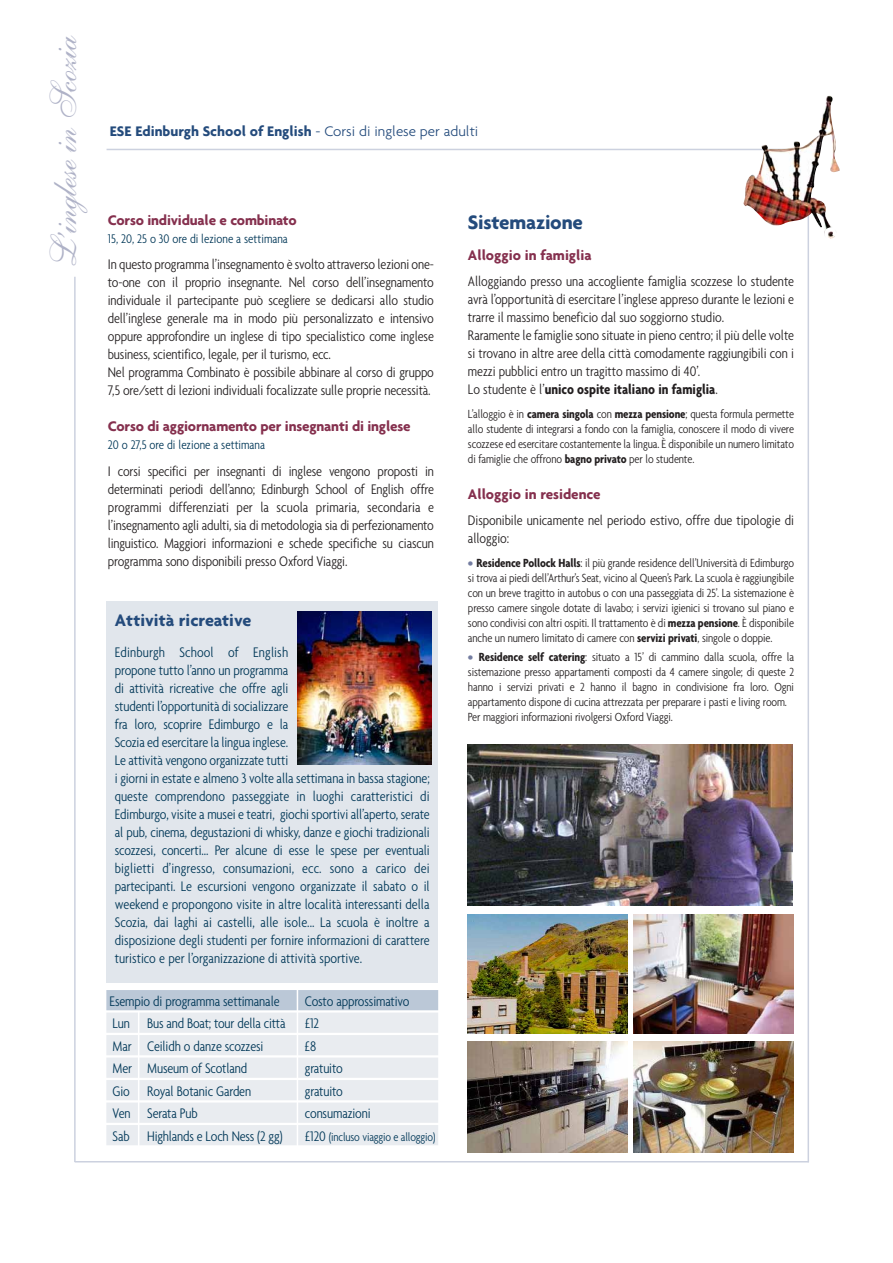
<style>
.page{position:relative;width:893px;height:1263px;background:#fff}
.page>*{position:absolute;margin:0;border:0;box-sizing:border-box;transform-origin:0 0}
.t1{font:36px "Shelley Allegro";color:#afb2c7}
.t2{font:700 21px "Agenda";letter-spacing:-.01em;color:#244b7c}
.t3{font:700 18px "Agenda";color:#244b7c}
.t4{font:300 condensed 15px/18px "Agenda";letter-spacing:-.01em;color:#231f20}
.t5{font:300 condensed 15px/18px "Agenda";letter-spacing:-.01em;color:#003757}
.t6{font:700 15px "Agenda";letter-spacing:-.01em;color:#85304e}
.t7{font:700 15px "Agenda";color:#244b7c}
.t8{font:300 condensed 13.5px "Agenda";color:#003757}
.t9{font:300 condensed 12.75px/15px "Agenda";letter-spacing:-.01em;color:#231f20;text-align:justify}
.t10{font:300 condensed 12.75px "Agenda";letter-spacing:-.015em;color:#003757}
.s1{font-weight:300}
.s2{font-size:15px}
.s3{font-weight:700}
.s4{font-weight:700;font-stretch:normal;color:#747da1}
</style>
<div class="page">
<hr style="left:106px;top:149px;width:702px;height:1px;background:#ccd1df">
<hr style="left:75px;top:1161px;width:733px;height:2px;background:#ccd1df">
<hr style="left:807px;top:149px;width:2px;height:1013px;background:#ccd1df">
<hr style="left:74px;top:277px;width:2px;height:885px;background:#ccd1df">
<div style="left:106px;top:990px;width:332px;height:20px;background:#bbc8d7"></div>
<div style="left:106px;top:1013px;width:332px;height:20px;background:#e9ecf0"></div>
<div style="left:106px;top:1035px;width:332px;height:20px;background:#e9ecf0"></div>
<div style="left:106px;top:1058px;width:332px;height:20px;background:#e9ecf0"></div>
<div style="left:106px;top:1080px;width:332px;height:20px;background:#e9ecf0"></div>
<div style="left:106px;top:1103px;width:332px;height:20px;background:#e9ecf0"></div>
<div style="left:106px;top:1125px;width:332px;height:20px;background:#e9ecf0"></div>
<img style="left:634px;top:915px;width:159px;height:119px">
<img style="left:468px;top:1042px;width:159px;height:110px">
<img style="left:634px;top:1042px;width:159px;height:110px">
<img style="left:468px;top:915px;width:159px;height:119px">
<img style="left:468px;top:744px;width:324px;height:162px">
<img style="left:743px;top:96px;width:96px;height:143px">
<hr style="left:297px;top:986px;width:1px;height:162px;background:#fff">
<hr style="left:138px;top:1011px;width:1px;height:137px;background:#fff">
<div style="left:106px;top:601px;width:332px;height:381px;background:#e1e6ec"></div>
<img style="left:297px;top:612px;width:134px;height:153px">
<h1 class="t1" style="left:54px;top:268px;width:235px;rotate:-90deg">L’inglese in Scozia</h1>
<p class="t7" style="left:110px;top:125px;width:370px">ESE Edinburgh School of English <span class="s1">- Corsi di inglese per adulti</span></p>
<p class="t6" style="left:108px;top:214px;width:190px">Corso individuale e combinato</p>
<p class="t8" style="left:108px;top:233px;width:182px">15, 20, 25 o 30 ore di lezione a settimana</p>
<p class="t4" style="left:108px;top:257px;width:327px">In questo programma l’insegnamento è svolto attraverso lezioni one&shy;to-one con il proprio insegnante. Nel corso dell’insegnamento individuale il partecipante può scegliere se dedicarsi allo studio dell’inglese generale ma in modo più personalizzato e intensivo oppure approfondire un inglese di tipo specialistico come inglese business, scientifico, legale, per il turismo, ecc.<br>Nel programma Combinato è possibile abbinare al corso di gruppo 7,5 ore/sett di lezioni individuali focalizzate sulle proprie necessità.</p>
<p class="t6" style="left:108px;top:420px;width:304px">Corso di aggiornamento per insegnanti di inglese</p>
<p class="t8" style="left:108px;top:440px;width:159px">20 o 27,5 ore di lezione a settimana</p>
<p class="t4" style="left:108px;top:463px;width:327px;text-align:justify">I corsi specifici per insegnanti di inglese vengono proposti in determinati periodi dell’anno; Edinburgh School of English offre programmi differenziati per la scuola primaria, secondaria e l’insegnamento agli adulti, sia di metodologia sia di perfezionamento linguistico. Maggiori informazioni e schede specifiche su ciascun programma sono disponibili presso Oxford Viaggi.</p>
<p class="t3" style="left:115px;top:613px;width:138px">Attività ricreative</p>
<p class="t5" style="left:115px;top:644px;width:316px">Edinburgh School of English<br>propone tutto l’anno un programma<br>di attività ricreative che offre agli<br>studenti l’opportunità di socializzare<br>fra loro, scoprire Edimburgo e la<br>Scozia ed esercitare la lingua inglese.<br>Le attività vengono organizzate tutti<br>i giorni in estate e almeno 3 volte alla settimana in bassa stagione; queste comprendono passeggiate in luoghi caratteristici di Edimburgo, visite a musei e teatri, giochi sportivi all’aperto, serate al pub, cinema, degustazioni di whisky, danze e giochi tradizionali scozzesi, concerti... Per alcune di esse le spese per eventuali biglietti d’ingresso, consumazioni, ecc. sono a carico dei partecipanti. Le escursioni vengono organizzate il sabato o il weekend e propongono visite in altre località interessanti della Scozia, dai laghi ai castelli, alle isole... La scuola è inoltre a disposizione degli studenti per fornire informazioni di carattere turistico e per l’organizzazione di attività sportive.</p>
<p class="t5" style="left:110px;top:993px;width:171px">Esempio di programma settimanale</p>
<p class="t5" style="left:305px;top:993px;width:106px">Costo approssimativo</p>
<p class="t5" style="left:113px;top:1016px;width:174px">Lun Bus and Boat; tour della città</p>
<p class="t5" style="left:305px;top:1016px;width:16px">£12</p>
<p class="t5" style="left:113px;top:1038px;width:152px">Mar Ceilidh o danze scozzesi</p>
<p class="t5" style="left:305px;top:1038px;width:13px">£8</p>
<p class="t5" style="left:113px;top:1061px;width:136px">Mer Museum of Scotland</p>
<p class="t5" style="left:305px;top:1061px;width:39px">gratuito</p>
<p class="t5" style="left:113px;top:1083px;width:140px">Gio Royal Botanic Garden</p>
<p class="t5" style="left:305px;top:1083px;width:39px">gratuito</p>
<p class="t5" style="left:113px;top:1106px;width:86px">Ven Serata Pub</p>
<p class="t5" style="left:305px;top:1106px;width:67px">consumazioni</p>
<p class="t5" style="left:113px;top:1128px;width:172px">Sab Highlands e Loch Ness (2 gg)</p>
<p class="t10" style="left:305px;top:1132px;width:132px"><span class="s2">£120</span> (incluso viaggio e alloggio)</p>
<h2 class="t2" style="left:468px;top:214px;width:116px">Sistemazione</h2>
<p class="t6" style="left:468px;top:249px;width:125px">Alloggio in famiglia</p>
<p class="t4" style="left:468px;top:274px;width:327px">Alloggiando presso una accogliente famiglia scozzese lo studente avrà l’opportunità di esercitare l’inglese appreso durante le lezioni e trarre il massimo beneficio dal suo soggiorno studio.<br>Raramente le famiglie sono situate in pieno centro; il più delle volte si trovano in altre aree della città comodamente raggiungibili con i mezzi pubblici entro un tragitto massimo di 40’.<br>Lo studente è l’<span class="s3">unico ospite italiano in famiglia</span>.</p>
<p class="t9" style="left:468px;top:407px;width:327px">L’alloggio è in <span class="s3">camera singola</span> con <span class="s3">mezza pensione</span>; questa formula permette allo studente di integrarsi a fondo con la famiglia, conoscere il modo di vivere scozzese ed esercitare costantemente la lingua. È disponibile un numero limitato di famiglie che offrono <span class="s3">bagno privato</span> per lo studente.</p>
<p class="t6" style="left:468px;top:488px;width:134px">Alloggio in residence</p>
<p class="t4" style="left:468px;top:513px;width:327px">Disponibile unicamente nel periodo estivo, offre due tipologie di alloggio:</p>
<p class="t9" style="left:468px;top:556px;width:328px"><span class="s4">•</span> <span class="s3">Residence Pollock Halls</span>: il più grande residence dell’Università di Edimburgo si trova ai piedi dell’Arthur’s Seat, vicino al Queen’s Park. La scuola è raggiungibile con un breve tragitto in autobus o con una passeggiata di 25’. La sistemazione è presso camere singole dotate di lavabo; i servizi igienici si trovano sul piano e sono condivisi con altri ospiti. Il trattamento è di <span class="s3">mezza pensione</span>. È disponibile anche un numero limitato di camere con <span class="s3">servizi privati</span>, singole o doppie.</p>
<p class="t9" style="left:468px;top:651px;width:327px;text-align:left"><span class="s4">•</span> <span class="s3">Residence self catering</span>: situato a 15’ di cammino dalla scuola, offre la sistemazione presso appartamenti composti da 4 camere singole; di queste 2 hanno i servizi privati e 2 hanno il bagno in condivisione fra loro. Ogni appartamento dispone di cucina attrezzata per preparare i pasti e living room.<br>Per maggiori informazioni rivolgersi Oxford Viaggi.</p>
</div>
